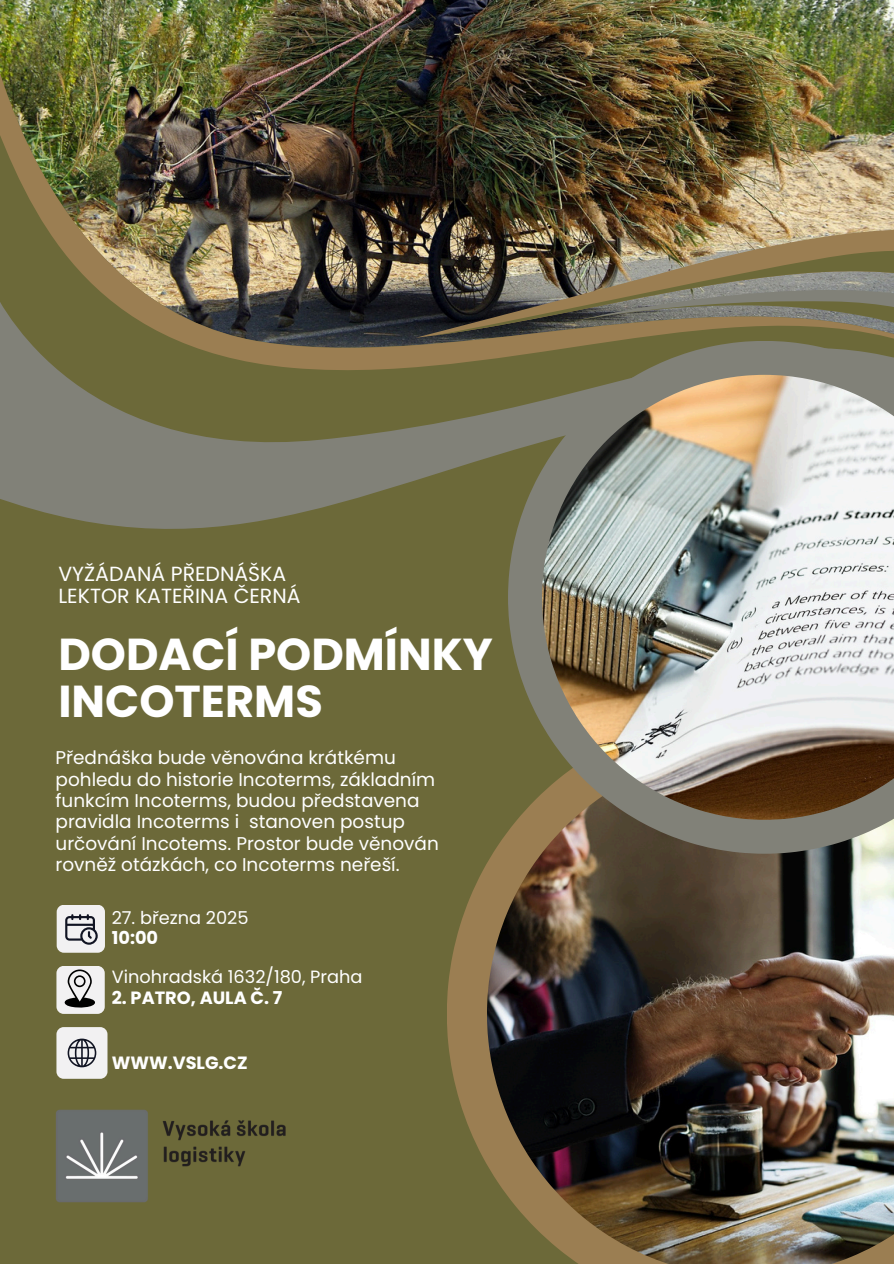
<style>
.page{position:relative;width:894px;height:1264px;background:#fff}
.page>*{position:absolute;margin:0;border:0;box-sizing:border-box;transform-origin:0 0}
.t1{font:700 44.7px/47.2px "Poppins";color:#fff}
.t2{font:20.4px/21.3px "Poppins";color:#fff}
.t3{font:18.45px/21.3px "Poppins";color:#fff}
.t4{font:17.7px "Poppins";color:#fff}
.t5{font:700 17.7px "Poppins";color:#fff}
</style>
<div class="page">
<div style="left:0;top:0;width:893px;height:1263px;background:#6c6939"></div>
<img style="left:0;top:0;width:893px;height:33px">
<svg style="left:0;top:389px;width:508px;height:140px;fill:#818178"></svg>
<img style="left:0;top:33px;width:893px;height:356px">
<img style="left:415px;top:212px;width:478px;height:126px">
<img style="left:432px;top:242px;width:461px;height:115px">
<svg style="left:447px;top:863px;width:40px;height:301px;fill:#9b7e52"></svg>
<img style="left:487px;top:832px;width:406px;height:431px">
<svg style="left:508px;top:341px;width:385px;height:512px;fill:#818178"></svg>
<img style="left:542px;top:375px;width:351px;height:444px">
<div style="left:57px;top:904px;width:48px;height:48px;background:#f2f1f2;border-radius:7px"></div>
<svg style="left:65px;top:914px;width:33px;height:30px"></svg>
<div style="left:56px;top:1027px;width:51px;height:51px;background:#f2f1f2;border-radius:7px"></div>
<svg style="left:68px;top:1038px;width:28px;height:10px"></svg>
<div style="left:56px;top:965px;width:49px;height:48px;background:#f2f1f2;border-radius:7px"></div>
<svg style="left:65px;top:969px;width:30px;height:39px"></svg>
<img style="left:56px;top:1048px;width:402px;height:155px">
<p class="t2" style="left:58px;top:563px;width:243px">VYŽÁDANÁ PŘEDNÁŠKA<br>LEKTOR KATEŘINA ČERNÁ</p>
<p class="t1" style="left:58px;top:631px;width:436px">DODACÍ PODMÍNKY<br>INCOTERMS</p>
<p class="t3" style="left:56px;top:747px;width:385px">Přednáška bude věnována krátkému pohledu do historie Incoterms, základním funkcím Incoterms, budou představena pravidla Incoterms i stanoven postup určování Incotems. Prostor bude věnován rovněž otázkách, co Incoterms neřeší.</p>
<h2 class="t4" style="left:112px;top:905px;width:138px">27. března 2025</h2>
<p class="t5" style="left:112px;top:925px;width:48px">10:00</p>
<p class="t4" style="left:112px;top:964px;width:252px">Vinohradská 1632/180, Praha</p>
<h1 class="t5" style="left:112px;top:985px;width:172px">2. PATRO, AULA Č. 7</h1>
<h3 class="t5" style="left:112px;top:1050px;width:137px">WWW.VSLG.CZ</h3>
</div>
